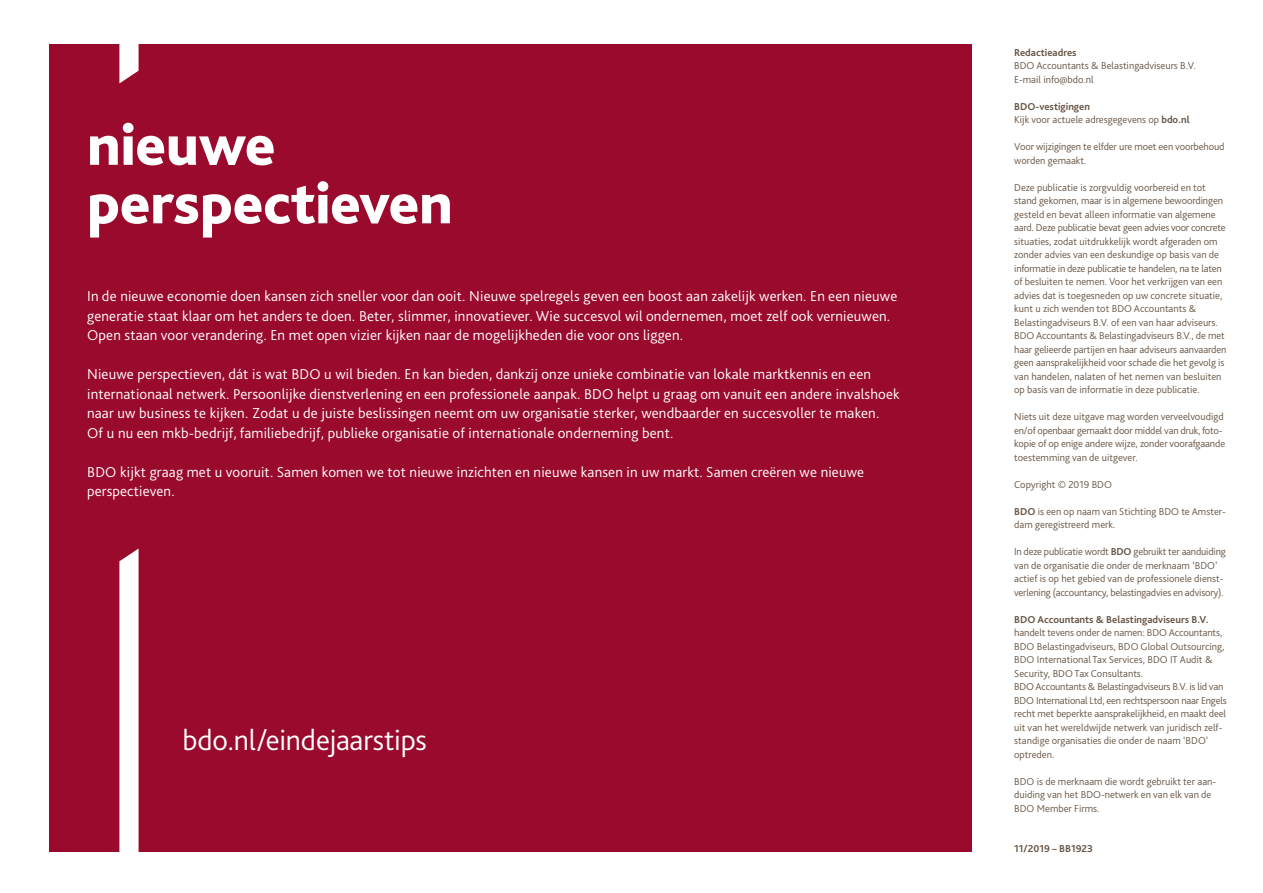
<style>
.page{position:relative;width:1263px;height:893px;background:#fff}
.page>*{position:absolute;margin:0;border:0;box-sizing:border-box;transform-origin:0 0}
.t1{font:800 60px/58.5px "Bliss Pro";letter-spacing:-.005em;color:#fff}
.t2{font:300 30px "Bliss Pro";letter-spacing:-.01em;color:#fff}
.t3{font:300 15px/19.5px "Bliss Pro";letter-spacing:.01em;color:#fff}
.t4{font:300 10.5px/13.5px "Bliss Pro";color:#685546}
.t5{font:300 10.5px/13.5px "Bliss Pro";letter-spacing:-.02em;color:#685546}
.t6{font:700 10.5px "Bliss Pro";color:#685546}
.s1{font-weight:700}
</style>
<div class="page">
<div style="left:49px;top:44px;width:923px;height:808px;background:#990a2c"></div>
<svg style="left:119px;top:44px;width:20px;height:39px"></svg>
<svg style="left:119px;top:549px;width:20px;height:303px;background:#f8eff1"></svg>
<h1 class="t1" style="left:87px;top:114px;width:367px">nieuwe perspectieven</h1>
<p class="t3" style="left:87px;top:286px;width:812px">In de nieuwe economie doen kansen zich sneller voor dan ooit. Nieuwe spelregels geven een boost aan zakelijk werken. En een nieuwe generatie staat klaar om het anders te doen. Beter, slimmer, innovatiever. Wie succesvol wil ondernemen, moet zelf ook vernieuwen.<br>Open staan voor verandering. En met open vizier kijken naar de mogelijkheden die voor ons liggen.</p>
<p class="t3" style="left:87px;top:364px;width:814px">Nieuwe perspectieven, dát is wat BDO u wil bieden. En kan bieden, dankzij onze unieke combinatie van lokale marktkennis en een internationaal netwerk. Persoonlijke dienstverlening en een professionele aanpak. BDO helpt u graag om vanuit een andere invalshoek naar uw business te kijken. Zodat u de juiste beslissingen neemt om uw organisatie sterker, wendbaarder en succesvoller te maken.<br>Of u nu een mkb-bedrijf, familiebedrijf, publieke organisatie of internationale onderneming bent.</p>
<h3 class="t3" style="left:87px;top:462px;width:778px">BDO kijkt graag met u vooruit. Samen komen we tot nieuwe inzichten en nieuwe kansen in uw markt. Samen creëren we nieuwe perspectieven.</h3>
<h2 class="t2" style="left:182px;top:721px;width:246px">bdo.nl/eindejaarstips</h2>
<p class="t6" style="left:1014px;top:45px;width:64px">Redactieadres</p>
<p class="t4" style="left:1014px;top:59px;width:183px">BDO Accountants &amp; Belastingadviseurs B.V.<br>E-mail info@bdo.nl</p>
<p class="t4" style="left:1014px;top:99px;width:177px"><span class="s1">BDO-vestigingen<br></span>Kijk voor actuele adresgegevens op <span class="s1">bdo.nl</span></p>
<p class="t4" style="left:1014px;top:140px;width:212px">Voor wijzigingen te elfder ure moet een voorbehoud worden gemaakt.</p>
<p class="t4" style="left:1014px;top:180px;width:214px">Deze publicatie is zorgvuldig voorbereid en tot stand gekomen, maar is in algemene bewoordingen gesteld en bevat alleen informatie van algemene aard. Deze publicatie bevat geen advies voor concrete situaties, zodat uitdrukkelijk wordt afgeraden om zonder advies van een deskundige op basis van de informatie in deze publicatie te handelen, na te laten of besluiten te nemen. Voor het verkrijgen van een advies dat is toegesneden op uw concrete situatie, kunt u zich wenden tot BDO Accountants &amp; Belastingadviseurs B.V. of een van haar adviseurs.<br>BDO Accountants &amp; Belastingadviseurs B.V., de met haar gelieerde partijen en haar adviseurs aanvaarden geen aansprakelijkheid voor schade die het gevolg is van handelen, nalaten of het nemen van besluiten op basis van de informatie in deze publicatie.</p>
<p class="t4" style="left:1014px;top:410px;width:213px">Niets uit deze uitgave mag worden verveelvoudigd en/of openbaar gemaakt door middel van druk, foto&shy;kopie of op enige andere wijze, zonder voorafgaande toestemming van de uitgever.</p>
<p class="t4" style="left:1014px;top:477px;width:99px">Copyright © 2019 BDO</p>
<p class="t4" style="left:1014px;top:504px;width:213px"><span class="s1">BDO</span> is een op naam van Stichting BDO te Amster&shy;dam geregistreerd merk.</p>
<p class="t5" style="left:1014px;top:545px;width:213px">In deze publicatie wordt <span class="s1">BDO</span> gebruikt ter aanduiding van de organisatie die onder de merknaam ‘BDO’ actief is op het gebied van de professionele dienst&shy;verlening (accountancy, belastingadvies en advisory).</p>
<p class="t6" style="left:1014px;top:613px;width:196px">BDO Accountants &amp; Belastingadviseurs B.V.</p>
<p class="t4" style="left:1014px;top:626px;width:214px">handelt tevens onder de namen: BDO Accountants, BDO Belastingadviseurs, BDO Global Outsourcing, BDO International Tax Services, BDO IT Audit &amp; Security, BDO Tax Consultants.<br>BDO Accountants &amp; Belastingadviseurs B.V. is lid van BDO International Ltd, een rechtspersoon naar Engels recht met beperkte aansprakelijkheid, en maakt deel uit van het wereldwijde netwerk van juridisch zelf&shy;standige organisaties die onder de naam ‘BDO’ optreden.</p>
<p class="t4" style="left:1014px;top:774px;width:204px">BDO is de merknaam die wordt gebruikt ter aan&shy;duiding van het BDO-netwerk en van elk van de<br>BDO Member Firms.</p>
<p class="t6" style="left:1014px;top:842px;width:80px">11/2019 – BB1923</p>
</div>
